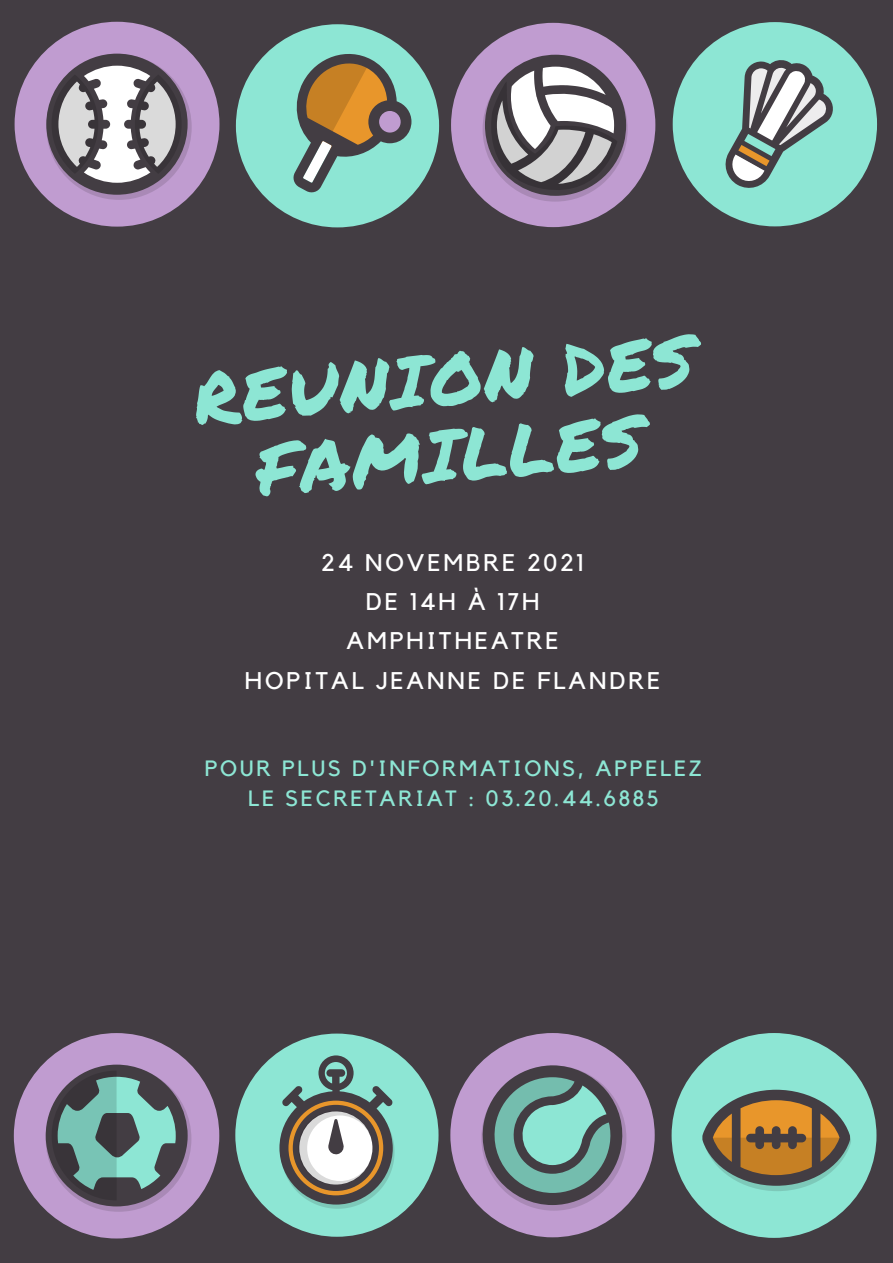
<style>
.page{position:relative;width:893px;height:1263px;background:#433d43}
.page>*{position:absolute;margin:0;border:0;box-sizing:border-box;transform-origin:0 0}
.t1{font:72.15px/75.8px "Permanent Marker";color:#8de6d4;text-align:center}
.t2{font:24.08px "Kollektif";letter-spacing:.12em;color:#fff}
.t3{font:22.05px/30.4px "Kollektif";letter-spacing:.12em;color:#8de6d4;text-align:center}
</style>
<div class="page">
<div style="left:15px;top:22px;width:204px;height:205px;background:#c09cd0;border-radius:50%"></div>
<svg style="left:46px;top:54px;width:146px;height:146px"></svg>
<svg style="left:52px;top:75px;width:46px;height:99px;fill:#dadada"></svg>
<svg style="left:135px;top:75px;width:47px;height:99px;fill:#d5d5d5"></svg>
<div style="left:672px;top:22px;width:205px;height:204px;background:#8de6d4;border-radius:50%"></div>
<svg style="left:725px;top:60px;width:108px;height:128px"></svg>
<div style="left:451px;top:23px;width:204px;height:204px;background:#c09cd0;border-radius:50%"></div>
<svg style="left:482px;top:55px;width:145px;height:147px"></svg>
<div style="left:236px;top:24px;width:203px;height:203px;background:#8de6d4;border-radius:50%"></div>
<svg style="left:293px;top:43px;width:118px;height:150px"></svg>
<div style="left:14px;top:1033px;width:205px;height:205px;background:#c09cd0;border-radius:50%"></div>
<svg style="left:46px;top:1064px;width:145px;height:148px"></svg>
<div style="left:671px;top:1033px;width:205px;height:205px;background:#8de6d4;border-radius:50%"></div>
<svg style="left:702px;top:1090px;width:149px;height:101px"></svg>
<div style="left:450px;top:1033px;width:204px;height:204px;background:#c09cd0;border-radius:50%"></div>
<svg style="left:480px;top:1065px;width:146px;height:146px"></svg>
<div style="left:235px;top:1033px;width:203px;height:204px;background:#8de6d4;border-radius:50%"></div>
<svg style="left:279px;top:1055px;width:115px;height:154px"></svg>
<p class="t1" style="left:191px;top:357px;width:503px;rotate:-4deg">REUNION DES<br>FAMILLES</p>
<p class="t2" style="left:322px;top:551px;width:264px">24 NOVEMBRE 2021</p>
<p class="t2" style="left:366px;top:590px;width:175px">DE 14H À 17H</p>
<p class="t2" style="left:346px;top:630px;width:214px">AMPHITHEATRE</p>
<p class="t2" style="left:245px;top:669px;width:417px">HOPITAL JEANNE DE FLANDRE</p>
<p class="t3" style="left:205px;top:754px;width:499px">POUR PLUS D'INFORMATIONS, APPELEZ<br>LE SECRETARIAT : 03.20.44.6885</p>
</div>
